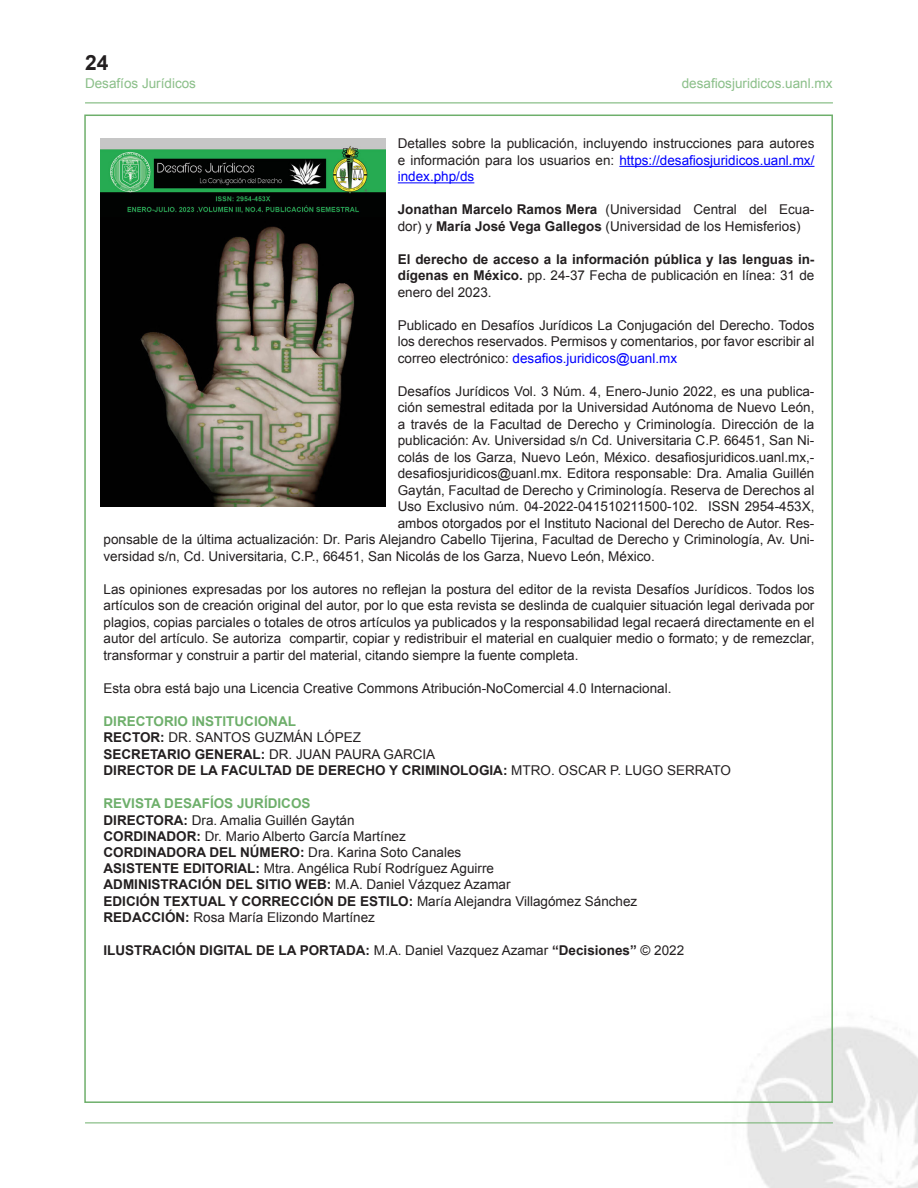
<style>
.page{position:relative;width:918px;height:1188px;background:#fff}
.page>*{position:absolute;margin:0;border:0;box-sizing:border-box;transform-origin:0 0}
.t1{font:700 21px "Arial";color:#231f20}
.DJ_-_Texto_Artículos{font:13.5px/16.5px "Arial";color:#231f20;text-align:justify}
.DJ_-_Texto_Artículos-2{font:700 13.5px/16.5px "Arial";color:#231f20;text-align:justify}
.DJ_-_Texto_Artículos-3{font:700 13.5px "Arial";color:#6eaf6b}
.t2{font:13.5px "Arial";color:#8bbf89}
.s1{color:#00f}
.s2{font-weight:700}
.s3{font-weight:400}
</style>
<div class="page">
<img style="left:650px;top:1027px;width:268px;height:161px">
<hr style="left:85px;top:1123px;width:748px;height:1px;background:#6eaf6b">
<hr style="left:85px;top:103px;width:748px;height:1px;background:#6eaf6b">
<hr style="left:619px;top:166px;width:195px;height:1px;background:#00f">
<hr style="left:398px;top:182px;width:76px;height:1px;background:#00f">
<img style="left:101px;top:138px;width:284px;height:368px">
<h1 class="t1" style="left:85px;top:49px;width:25px">24</h1>
<p class="t2" style="left:85px;top:75px;width:113px">Desafíos Jurídicos</p>
<p class="t2" style="left:682px;top:75px;width:152px">desafiosjuridicos.uanl.mx</p>
<p class="DJ_-_Texto_Artículos" style="left:398px;top:136px;width:418px">Detalles sobre la publicación, incluyendo instrucciones para autores e información para los usuarios en: <span class="s1">https://desafiosjuridicos.uanl.mx/ index.php/ds</span></p>
<p class="DJ_-_Texto_Artículos" style="left:398px;top:202px;width:418px"><span class="s2">Jonathan Marcelo Ramos Mera</span> (Universidad Central del Ecua&shy;dor) y <span class="s2">María José Vega Gallegos</span> (Universidad de los Hemisferios)</p>
<p class="DJ_-_Texto_Artículos-2" style="left:398px;top:251px;width:418px">El derecho de acceso a la información pública y las lenguas in&shy;dígenas en México. <span class="s3">pp. 24-37 Fecha de publicación en línea: 31 de enero del 2023.</span></p>
<p class="DJ_-_Texto_Artículos" style="left:398px;top:317px;width:418px">Publicado en Desafíos Jurídicos La Conjugación del Derecho. Todos los derechos reservados. Permisos y comentarios, por favor escribir al correo electrónico: <span class="s1">desafios.juridicos@uanl.mx</span></p>
<p class="DJ_-_Texto_Artículos" style="left:398px;top:383px;width:418px">Desafíos Jurídicos Vol. 3 Núm. 4, Enero-Junio 2022, es una publica-</p>
<p class="DJ_-_Texto_Artículos" style="left:398px;top:400px;width:418px">ción semestral editada por la Universidad Autónoma de Nuevo León,</p>
<p class="DJ_-_Texto_Artículos" style="left:398px;top:416px;width:418px">a través de la Facultad de Derecho y Criminología. Dirección de la</p>
<p class="DJ_-_Texto_Artículos" style="left:398px;top:433px;width:418px">publicación: Av. Universidad s/n Cd. Universitaria C.P. 66451, San Ni-</p>
<p class="DJ_-_Texto_Artículos" style="left:398px;top:449px;width:418px">colás de los Garza, Nuevo León, México. desafiosjuridicos.uanl.mx,-</p>
<p class="DJ_-_Texto_Artículos" style="left:398px;top:466px;width:418px">desafiosjuridicos@uanl.mx. Editora responsable: Dra. Amalia Guillén</p>
<p class="DJ_-_Texto_Artículos" style="left:398px;top:482px;width:418px">Gaytán, Facultad de Derecho y Criminología. Reserva de Derechos al</p>
<p class="DJ_-_Texto_Artículos" style="left:398px;top:499px;width:418px">Uso Exclusivo núm. 04-2022-041510211500-102. ISSN 2954-453X,</p>
<p class="DJ_-_Texto_Artículos" style="left:398px;top:515px;width:418px">ambos otorgados por el Instituto Nacional del Derecho de Autor. Res-</p>
<p class="DJ_-_Texto_Artículos" style="left:104px;top:532px;width:712px">ponsable de la última actualización: Dr. Paris Alejandro Cabello Tijerina, Facultad de Derecho y Criminología, Av. Uni-</p>
<p class="DJ_-_Texto_Artículos" style="left:104px;top:548px;width:553px">versidad s/n, Cd. Universitaria, C.P., 66451, San Nicolás de los Garza, Nuevo León, México.</p>
<p class="DJ_-_Texto_Artículos" style="left:104px;top:581px;width:712px">Las opiniones expresadas por los autores no reflejan la postura del editor de la revista Desafíos Jurídicos. Todos los artículos son de creación original del autor, por lo que esta revista se deslinda de cualquier situación legal derivada por plagios, copias parciales o totales de otros artículos ya publicados y la responsabilidad legal recaerá directamente en el autor del artículo. Se autoriza compartir, copiar y redistribuir el material en cualquier medio o formato; y de remezclar, transformar y construir a partir del material, citando siempre la fuente completa.</p>
<p class="DJ_-_Texto_Artículos" style="left:104px;top:680px;width:570px">Esta obra está bajo una Licencia Creative Commons Atribución-NoComercial 4.0 Internacional.</p>
<p class="DJ_-_Texto_Artículos-3" style="left:104px;top:712px;width:194px">DIRECTORIO INSTITUCIONAL</p>
<p class="DJ_-_Texto_Artículos" style="left:104px;top:730px;width:259px"><span class="s2">RECTOR:</span> DR. SANTOS GUZMÁN LÓPEZ</p>
<p class="DJ_-_Texto_Artículos-2" style="left:104px;top:746px;width:333px">SECRETARIO GENERAL: <span class="s3">DR. JUAN PAURA GARCIA</span></p>
<p class="DJ_-_Texto_Artículos-2" style="left:104px;top:763px;width:629px">DIRECTOR DE LA FACULTAD DE DERECHO Y CRIMINOLOGIA: <span class="s3">MTRO. OSCAR P. LUGO SERRATO</span></p>
<p class="DJ_-_Texto_Artículos-3" style="left:104px;top:795px;width:209px">REVISTA DESAFÍOS JURÍDICOS</p>
<p class="DJ_-_Texto_Artículos" style="left:104px;top:812px;width:253px"><span class="s2">DIRECTORA:</span> Dra. Amalia Guillén Gaytán</p>
<p class="DJ_-_Texto_Artículos" style="left:104px;top:828px;width:304px"><span class="s2">CORDINADOR:</span> Dr. Mario Alberto García Martínez</p>
<p class="DJ_-_Texto_Artículos-2" style="left:104px;top:845px;width:359px">CORDINADORA DEL NÚMERO: <span class="s3">Dra. Karina Soto Canales</span></p>
<p class="DJ_-_Texto_Artículos" style="left:104px;top:860px;width:392px"><span class="s2">ASISTENTE EDITORIAL:</span> Mtra. Angélica Rubí Rodríguez Aguirre</p>
<p class="DJ_-_Texto_Artículos-2" style="left:104px;top:877px;width:409px">ADMINISTRACIÓN DEL SITIO WEB: <span class="s3">M.A. Daniel Vázquez Azamar</span></p>
<p class="DJ_-_Texto_Artículos-2" style="left:104px;top:893px;width:535px">EDICIÓN TEXTUAL Y CORRECCIÓN DE ESTILO: <span class="s3">María Alejandra Villagómez Sánchez</span></p>
<p class="DJ_-_Texto_Artículos" style="left:104px;top:909px;width:273px"><span class="s2">REDACCIÓN:</span> Rosa María Elizondo Martínez</p>
<p class="DJ_-_Texto_Artículos-2" style="left:104px;top:942px;width:582px">ILUSTRACIÓN DIGITAL DE LA PORTADA: <span class="s3">M.A. Daniel Vazquez Azamar</span> “Decisiones” <span class="s3">© 2022</span></p>
</div>
